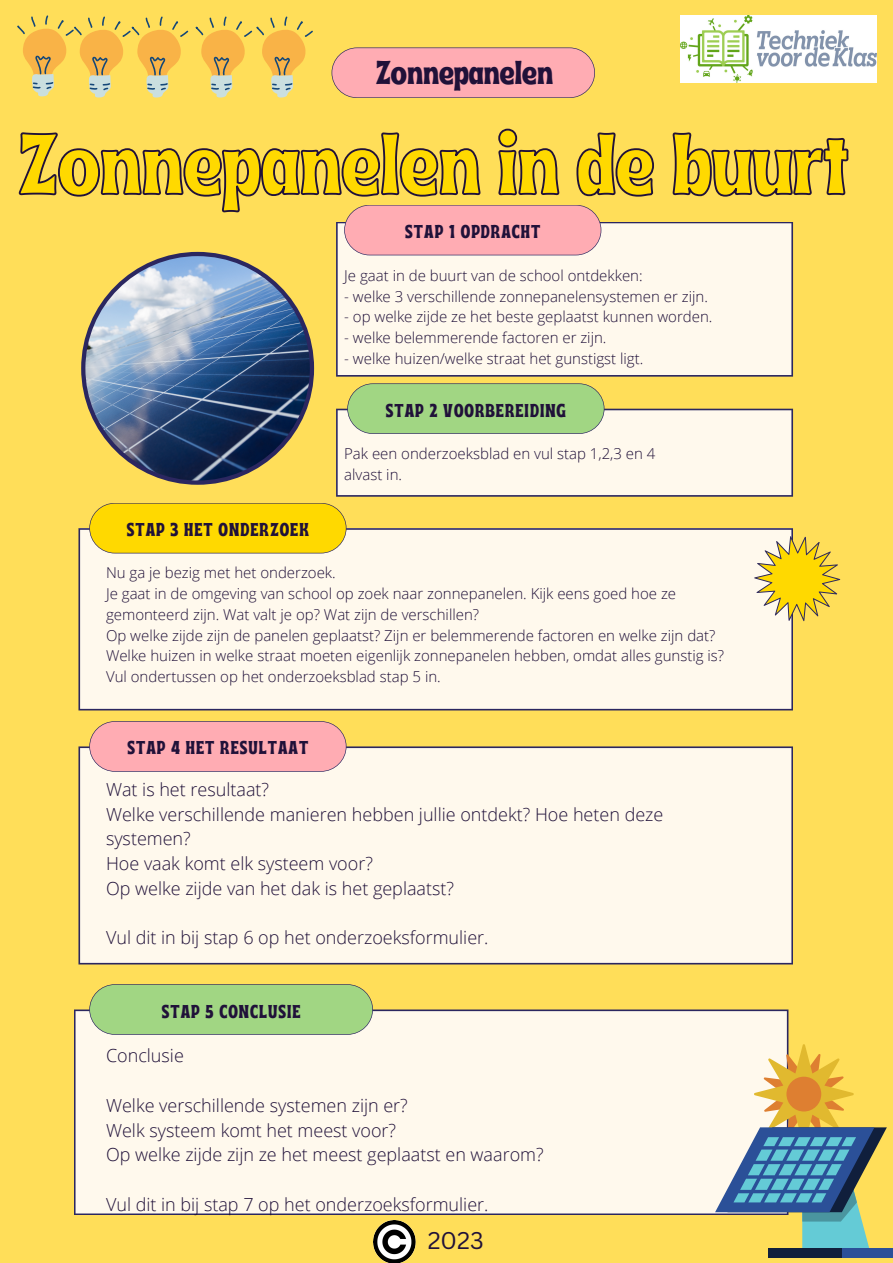
<style>
.page{position:relative;width:893px;height:1263px;background:#ffde59}
.page>*{position:absolute;margin:0;border:0;box-sizing:border-box;transform-origin:0 0}
.t1{font:86.1px "Ayr Tropika Island Int";color:#ffd900}
.t2{font:33.08px "Ayr Tropika Island Int";color:#201139}
.t3{font:23.55px "Canva Sans";color:#201139}
.t4{font:18.6px "Ayr Tropika Island Int";letter-spacing:.055em;color:#201139}
.t5{font:300 18px/24.8px "Open Sans";color:#201139}
.t6{font:300 15px/20.9px "Open Sans";color:#201139}
</style>
<div class="page">
<div style="left:336px;top:222px;width:457px;height:155px;background:#fff9ed"></div>
<div style="left:74px;top:1009px;width:714px;height:206px;background:#fff9ed"></div>
<div style="left:78px;top:746px;width:715px;height:218px;background:#fff9ed"></div>
<div style="left:78px;top:528px;width:715px;height:182px;background:#fff9ed"></div>
<svg style="left:89px;top:503px;width:257px;height:50px;background:#fad608"></svg>
<div style="left:344px;top:213px;width:257px;height:42px;background:#ffacb3"></div>
<svg style="left:336px;top:383px;width:457px;height:114px;background:#e2e7bf"></svg>
<svg style="left:89px;top:721px;width:257px;height:51px;background:#f9abaf"></svg>
<svg style="left:89px;top:984px;width:284px;height:51px;background:#a2d283"></svg>
<svg style="left:81px;top:252px;width:233px;height:233px"></svg>
<svg style="left:18px;top:128px;width:831px;height:85px"></svg>
<svg style="left:331px;top:47px;width:264px;height:51px;background:#f9abab"></svg>
<svg style="left:742px;top:528px;width:99px;height:106px"></svg>
<div style="left:768px;top:1248px;width:124px;height:10px;background:#2b5098"></div>
<div style="left:768px;top:1248px;width:74px;height:10px;background:#101f3c"></div>
<svg style="left:715px;top:1044px;width:172px;height:204px"></svg>
<svg style="left:17px;top:15px;width:171px;height:83px"></svg>
<img style="left:681px;top:15px;width:195px;height:68px">
<img style="left:373px;top:1221px;width:43px;height:42px">
<svg style="left:195px;top:16px;width:118px;height:82px"></svg>
<p class="t2" style="left:375px;top:41px;width:179px">Zonnepanelen</p>
<p class="t1" style="left:17px;top:82px;width:833px">Zonnepanelen in de buurt</p>
<p class="t4" style="left:405px;top:214px;width:137px">STAP 1 OPDRACHT</p>
<p class="t6" style="left:344px;top:265px;width:300px">Je gaat in de buurt van de school ontdekken:</p>
<p class="t6" style="left:344px;top:285px;width:365px">- welke 3 verschillende zonnepanelensystemen er zijn.</p>
<p class="t6" style="left:344px;top:306px;width:370px">- op welke zijde ze het beste geplaatst kunnen worden.</p>
<p class="t6" style="left:344px;top:327px;width:264px">- welke belemmerende factoren er zijn.</p>
<p class="t6" style="left:344px;top:348px;width:301px">- welke huizen/welke straat het gunstigst ligt.</p>
<p class="t4" style="left:386px;top:392px;width:182px">STAP 2 VOORBEREIDING</p>
<p class="t4" style="left:127px;top:512px;width:184px">STAP 3 HET ONDERZOEK</p>
<p class="t6" style="left:344px;top:443px;width:313px">Pak een onderzoeksblad en vul stap 1,2,3 en 4 alvast in.</p>
<p class="t6" style="left:106px;top:562px;width:231px">Nu ga je bezig met het onderzoek.</p>
<p class="t6" style="left:106px;top:583px;width:571px">Je gaat in de omgeving van school op zoek naar zonnepanelen. Kijk eens goed hoe ze gemonteerd zijn. Wat valt je op? Wat zijn de verschillen?</p>
<p class="t6" style="left:106px;top:624px;width:611px">Op welke zijde zijn de panelen geplaatst? Zijn er belemmerende factoren en welke zijn dat?</p>
<p class="t6" style="left:106px;top:645px;width:620px">Welke huizen in welke straat moeten eigenlijk zonnepanelen hebben, omdat alles gunstig is?</p>
<p class="t6" style="left:106px;top:666px;width:336px">Vul ondertussen op het onderzoeksblad stap 5 in.</p>
<p class="t4" style="left:127px;top:730px;width:182px">STAP 4 HET RESULTAAT</p>
<p class="t5" style="left:106px;top:776px;width:165px">Wat is het resultaat?</p>
<p class="t5" style="left:106px;top:801px;width:559px">Welke verschillende manieren hebben jullie ontdekt? Hoe heten deze systemen?</p>
<p class="t5" style="left:106px;top:851px;width:268px">Hoe vaak komt elk systeem voor?</p>
<p class="t5" style="left:106px;top:875px;width:349px">Op welke zijde van het dak is het geplaatst?</p>
<p class="t5" style="left:106px;top:925px;width:384px">Vul dit in bij stap 6 op het onderzoeksformulier.</p>
<p class="t4" style="left:162px;top:993px;width:140px">STAP 5 CONCLUSIE</p>
<p class="t5" style="left:106px;top:1043px;width:79px">Conclusie</p>
<p class="t5" style="left:106px;top:1092px;width:303px">Welke verschillende systemen zijn er?</p>
<p class="t5" style="left:106px;top:1117px;width:292px">Welk systeem komt het meest voor?</p>
<p class="t5" style="left:106px;top:1142px;width:439px">Op welke zijde zijn ze het meest geplaatst en waarom?</p>
<p class="t5" style="left:106px;top:1191px;width:384px">Vul dit in bij stap 7 op het onderzoeksformulier.</p>
<p class="t3" style="left:428px;top:1223px;width:57px">2023</p>
</div>
